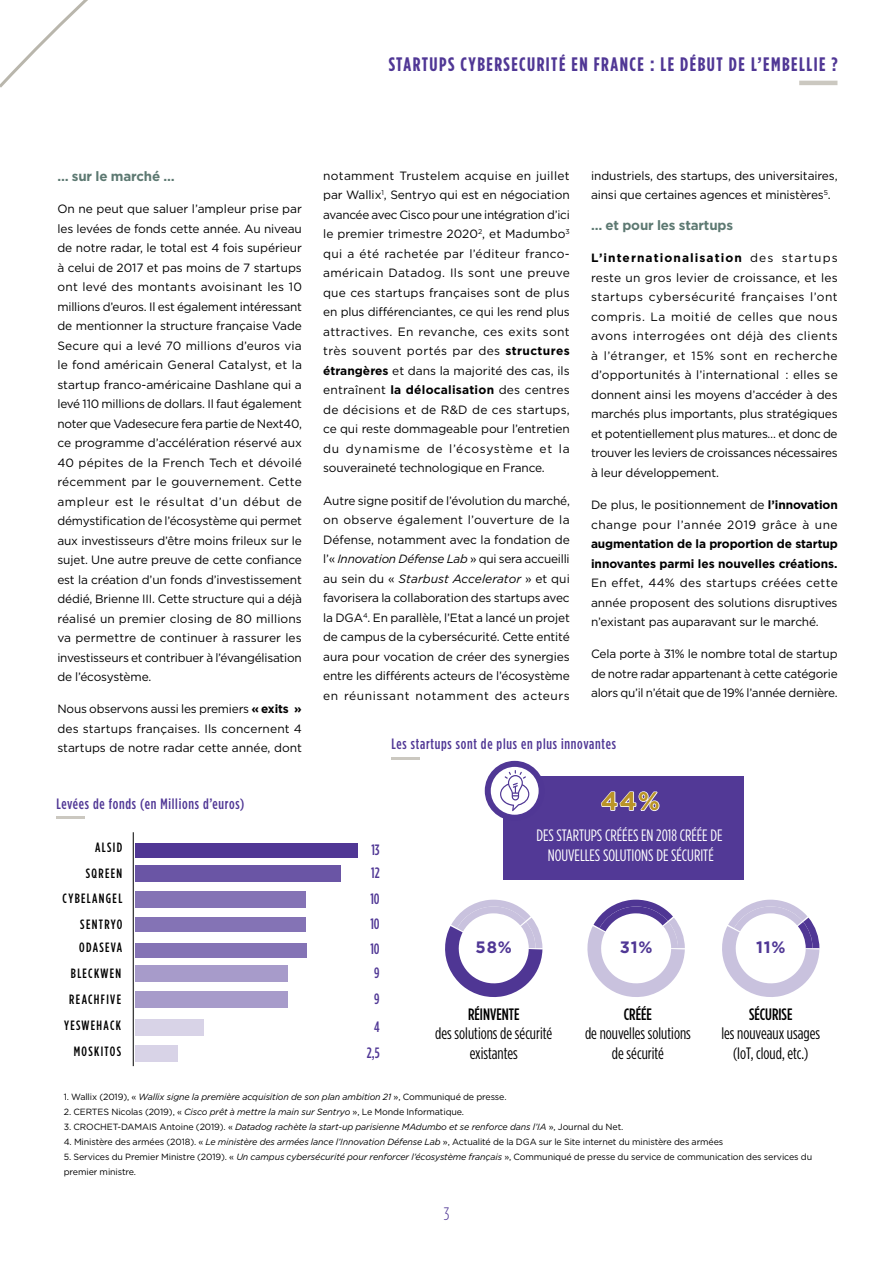
<style>
.page{position:relative;width:893px;height:1263px;background:#fff}
.page>*{position:absolute;margin:0;border:0;box-sizing:border-box;transform-origin:0 0}
.t1{font:700 25.5px "Gotham";color:#ba9428}
.t2{font:700 19.5px "Gotham Condensed";letter-spacing:.075em;color:#503795}
.t3{font:300 18px "Gotham Condensed";color:#503795}
.t4{font:16.5px/19.8px "Gotham Condensed";color:#000;text-align:center}
.t5{font:16.5px/19.8px "Gotham Condensed";color:#fff;text-align:center}
.t6{font:500 16.5px "Gotham Condensed";color:#000}
.t7{font:700 16.5px "Gotham";color:#503795}
.t8{font:500 15px "Gotham Condensed";letter-spacing:.05em;color:#503795}
.t9{font:500 13.5px/26.2px "Gotham Condensed";letter-spacing:.1em;color:#000;text-align:right}
.t10{font:700 13.5px "Gotham";letter-spacing:-.01em;color:#5d7972}
.t11{font:12px/19.5px "Gotham";letter-spacing:-.01em;color:#000;text-align:justify}
.t12{font:700 12px/19.5px "Gotham";letter-spacing:-.01em;color:#000}
.t13{font:12px/19.5px "Gotham";letter-spacing:.015em;color:#000}
.t14{font:9px/15px "Gotham";letter-spacing:-.01em;color:#000}
.t15{font:italic 9px "Gotham";letter-spacing:-.01em;color:#000}
.s1{font-weight:700}
.s2{font-style:italic}
.s3{font-style:normal}
</style>
<div class="page">
<svg style="left:445px;top:900px;width:97px;height:97px"></svg>
<svg style="left:587px;top:900px;width:98px;height:97px"></svg>
<svg style="left:722px;top:900px;width:97px;height:97px"></svg>
<svg style="left:0;top:0;width:88px;height:88px"></svg>
<hr style="left:799px;top:81px;width:38px;height:4px;background:#cbc8c0">
<hr style="left:392px;top:757px;width:28px;height:2px;background:#cbc8c0">
<div style="left:504px;top:776px;width:240px;height:104px;background:#503795"></div>
<svg style="left:601px;top:791px;width:59px;height:21px"></svg>
<svg style="left:488px;top:764px;width:54px;height:54px"></svg>
<div style="left:485px;top:761px;width:60px;height:60px;border:6px solid #503795;border-radius:50%"></div>
<svg style="left:500px;top:770px;width:29px;height:41px"></svg>
<hr style="left:56px;top:817px;width:29px;height:2px;background:#cbc8c0">
<div style="left:135px;top:843px;width:222px;height:14px;background:#503795"></div>
<div style="left:135px;top:943px;width:172px;height:14px;background:#8473b5"></div>
<div style="left:135px;top:865px;width:205px;height:16px;background:#6a55a5"></div>
<div style="left:135px;top:965px;width:152px;height:16px;background:#a79bca"></div>
<div style="left:135px;top:1019px;width:68px;height:16px;background:#d8d3e7"></div>
<div style="left:135px;top:891px;width:171px;height:17px;background:#8473b5"></div>
<div style="left:135px;top:991px;width:152px;height:17px;background:#a79bca"></div>
<div style="left:135px;top:1045px;width:43px;height:17px;background:#d8d3e7"></div>
<div style="left:135px;top:917px;width:171px;height:15px;background:#8473b5"></div>
<hr style="left:133px;top:832px;width:1px;height:234px;background:#000">
<h2 class="t2" style="left:389px;top:53px;width:450px">STARTUPS CYBERSECURITÉ EN FRANCE : LE DÉBUT DE L’EMBELLIE ?</h2>
<p class="t10" style="left:57px;top:167px;width:119px">… sur le marché …</p>
<p class="t11" style="left:57px;top:199px;width:246px">On ne peut que saluer l’ampleur prise par les levées de fonds cette année. Au niveau de notre radar, le total est 4 fois supérieur à celui de 2017 et pas moins de 7 startups ont levé des montants avoisinant les 10 millions d’euros. Il est également intéressant de mentionner la structure française Vade Secure qui a levé 70 millions d’euros via le fond américain General Catalyst, et la startup franco-américaine Dashlane qui a levé 110 millions de dollars. Il faut également noter que Vadesecure fera partie de Next40, ce programme d’accélération réservé aux 40 pépites de la French Tech et dévoilé récemment par le gouvernement. Cette ampleur est le résultat d’un début de démystification de l’écosystème qui permet aux investisseurs d’être moins frileux sur le sujet. Une autre preuve de cette confiance est la création d’un fonds d’investissement dédié, Brienne III. Cette structure qui a déjà réalisé un premier closing de 80 millions va permettre de continuer à rassurer les investisseurs et contribuer à l’évangélisation de l’écosystème.</p>
<p class="t11" style="left:57px;top:699px;width:246px">Nous observons aussi les premiers <span class="s1">« exits » </span>des startups françaises. Ils concernent 4 startups de notre radar cette année, dont</p>
<p class="t11" style="left:323px;top:165px;width:248px">notamment Trustelem acquise en juillet par Wallix<sup>1</sup>, Sentryo qui est en négociation avancée avec Cisco pour une intégration d’ici le premier trimestre 2020<sup>2</sup>, et Madumbo<sup>3 </sup>qui a été rachetée par l’éditeur franco&shy;américain Datadog. Ils sont une preuve que ces startups françaises sont de plus en plus différenciantes, ce qui les rend plus attractives. En revanche, ces exits sont très souvent portés par des <span class="s1">structures étrangères</span> et dans la majorité des cas, ils entraînent <span class="s1">la délocalisation</span> des centres de décisions et de R&amp;D de ces startups, ce qui reste dommageable pour l’entretien du dynamisme de l’écosystème et la souveraineté technologique en France.</p>
<p class="t11" style="left:323px;top:490px;width:248px">Autre signe positif de l’évolution du marché, on observe également l’ouverture de la Défense, notamment avec la fondation de l’« <span class="s2">Innovation Défense Lab</span> » qui sera accueilli au sein du « <span class="s2">Starbust Accelerator</span> » et qui favorisera la collaboration des startups avec la DGA<sup>4</sup>. En parallèle, l’Etat a lancé un projet de campus de la cybersécurité. Cette entité aura pour vocation de créer des synergies entre les différents acteurs de l’écosystème en réunissant notamment des acteurs</p>
<p class="t11" style="left:591px;top:165px;width:248px">industriels, des startups, des universitaires, ainsi que certaines agences et ministères<sup>5</sup>.</p>
<p class="t10" style="left:591px;top:216px;width:144px">… et pour les startups</p>
<p class="t11" style="left:591px;top:248px;width:248px"><span class="s1">L’internationalisation</span> des startups reste un gros levier de croissance, et les startups cybersécurité françaises l’ont compris. La moitié de celles que nous avons interrogées ont déjà des clients à l’étranger, et 15% sont en recherche d’opportunités à l’international : elles se donnent ainsi les moyens d’accéder à des marchés plus importants, plus stratégiques et potentiellement plus matures… et donc de trouver les leviers de croissances nécessaires à leur développement.</p>
<p class="t13" style="left:591px;top:495px;width:248px">De plus, le positionnement de <span class="s1">l’innovation </span>change pour l’année 2019 grâce à une</p>
<p class="t12" style="left:591px;top:534px;width:248px">augmentation de la proportion de startup innovantes parmi les nouvelles créations.</p>
<p class="t11" style="left:591px;top:573px;width:248px">En effet, 44% des startups créées cette année proposent des solutions disruptives n’existant pas auparavant sur le marché.</p>
<p class="t11" style="left:591px;top:644px;width:248px">Cela porte à 31% le nombre total de startup de notre radar appartenant à cette catégorie alors qu’il n’était que de 19% l’année dernière.</p>
<p class="t8" style="left:392px;top:735px;width:226px">Les startups sont de plus en plus innovantes</p>
<p class="t8" style="left:56px;top:795px;width:190px">Levées de fonds (en Millions d’euros)</p>
<h1 class="t1" style="left:601px;top:784px;width:61px">44%</h1>
<p class="t9" style="left:95px;top:834px;width:29px">ALSID</p>
<p class="t8" style="left:371px;top:841px;width:10px">13</p>
<h3 class="t5" style="left:536px;top:825px;width:188px">DES STARTUPS CRÉÉES EN 2018 CRÉÉE DE<br>NOUVELLES SOLUTIONS DE SÉCURITÉ</h3>
<p class="t9" style="left:86px;top:860px;width:38px">SQREEN</p>
<p class="t8" style="left:371px;top:863px;width:10px">12</p>
<p class="t9" style="left:63px;top:885px;width:61px">CYBELANGEL</p>
<p class="t8" style="left:370px;top:890px;width:11px">10</p>
<p class="t9" style="left:80px;top:911px;width:43px">SENTRYO</p>
<p class="t8" style="left:370px;top:915px;width:11px">10</p>
<p class="t9" style="left:79px;top:934px;width:45px">ODASEVA</p>
<p class="t8" style="left:370px;top:940px;width:11px">10</p>
<h3 class="t7" style="left:476px;top:936px;width:38px">58%</h3>
<h3 class="t7" style="left:620px;top:936px;width:34px">31%</h3>
<h3 class="t7" style="left:756px;top:936px;width:31px">11%</h3>
<p class="t9" style="left:71px;top:960px;width:52px">BLECKWEN</p>
<p class="t8" style="left:374px;top:964px;width:7px">9</p>
<p class="t8" style="left:374px;top:990px;width:7px">9</p>
<p class="t9" style="left:64px;top:986px;width:59px">REACHFIVE<br>YESWEHACK<br>MOSKITOS</p>
<p class="t15" style="left:64px;top:1091px;width:444px"><span class="s3">1. Wallix (2019), «</span> Wallix signe la première acquisition de son plan ambition 21 <span class="s3">», Communiqué de presse.</span></p>
<p class="t14" style="left:64px;top:1104px;width:402px">2. CERTES Nicolas (2019), « <span class="s2">Cisco prêt à mettre la main sur Sentryo</span> », Le Monde Informatique.</p>
<p class="t15" style="left:64px;top:1121px;width:561px"><span class="s3">3. CROCHET-DAMAIS Antoine (2019). «</span> Datadog rachète la start-up parisienne MAdumbo et se renforce dans l’IA <span class="s3">», Journal du Net.</span></p>
<p class="t14" style="left:64px;top:1134px;width:661px">4. Ministère des armées (2018). « <span class="s2">Le ministère des armées lance l’Innovation Défense Lab</span> », Actualité de la DGA sur le Site internet du ministère des armées</p>
<p class="t14" style="left:64px;top:1149px;width:750px">5. Services du Premier Ministre (2019). « <span class="s2">Un campus cybersécurité pour renforcer l’écosystème français</span> », Communiqué de presse du service de communication des services du premier ministre.</p>
<h3 class="t6" style="left:468px;top:1004px;width:53px">RÉINVENTE</h3>
<h3 class="t4" style="left:435px;top:1023px;width:118px">des solutions de sécurité existantes</h3>
<h3 class="t6" style="left:624px;top:1004px;width:30px">CRÉÉE</h3>
<h3 class="t4" style="left:585px;top:1023px;width:107px">de nouvelles solutions de sécurité</h3>
<h3 class="t6" style="left:749px;top:1004px;width:45px">SÉCURISE</h3>
<h3 class="t4" style="left:721px;top:1023px;width:100px">les nouveaux usages (IoT, cloud, etc.)</h3>
<p class="t8" style="left:374px;top:1018px;width:7px">4</p>
<p class="t8" style="left:367px;top:1044px;width:14px">2,5</p>
<h3 class="t3" style="left:444px;top:1205px;width:7px">3</h3>
</div>
